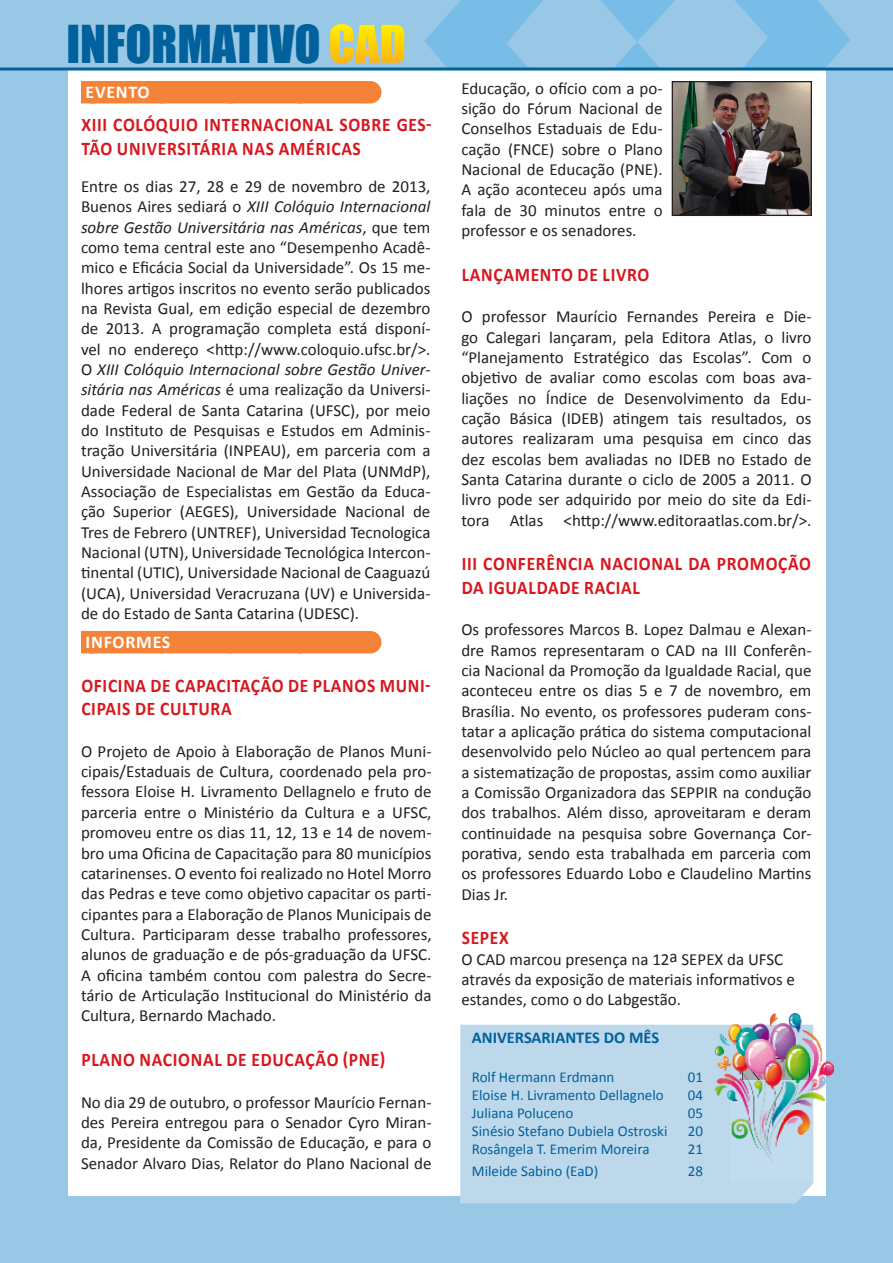
<style>
.page{position:relative;width:893px;height:1263px;background:#fff}
.page>*{position:absolute;margin:0;border:0;box-sizing:border-box;transform-origin:0 0}
.t1{font:48px "Impact";color:#00619c}
._03_texto{font:700 19.35px/23.4px "Calibri";letter-spacing:.04em;color:#d7171f;scale:.91 1}
._02_titulo_vermelho{font:700 19.35px/23.4px "Calibri";letter-spacing:.04em;color:#d7171f;scale:.91 1}
._01_tarja_laranja{font:700 18px "Calibri";letter-spacing:.04em;color:#fff}
._03_texto-2{font:16.95px/20.4px "Calibri";color:#231f20;text-align:justify}
._02_titulo_vermelho-2{font:16.95px/20.4px "Calibri";color:#231f20;text-align:justify}
._03_texto-3{font:700 16.5px "Calibri";color:#00619c}
._03_texto-4{font:15px "Calibri";color:#00619c}
.s1{color:#fff}
.s2{font-style:italic}
</style>
<div class="page">
<div style="left:1px;top:1px;width:891px;height:1261px;background:#98c8e5"></div>
<svg style="left:425px;top:0;width:425px;height:72px"></svg>
<div style="left:68px;top:69px;width:757px;height:1126px;background:#fff"></div>
<svg style="left:162px;top:103px;width:173px;height:1px"></svg>
<svg style="left:369px;top:81px;width:1px;height:23px"></svg>
<div style="left:81px;top:81px;width:287px;height:22px;background:#f48237"></div>
<svg style="left:369px;top:631px;width:1px;height:22px"></svg>
<div style="left:81px;top:631px;width:287px;height:22px;background:#f48237"></div>
<hr style="left:0;top:68px;width:893px;height:3px;background:#00619c">
<div style="left:460px;top:1025px;width:353px;height:178px;background:#bdd8eb"></div>
<div style="left:731px;top:1080px;width:81px;height:100px;background:#c1dcee"></div>
<img style="left:716px;top:1014px;width:117px;height:147px">
<img style="left:674px;top:83px;width:136px;height:131px">
<div style="left:672px;top:81px;width:140px;height:135px;border:1px solid #231f20"></div>
<p class="t1" style="left:66px;top:7px;width:341px">INFORMATIVO <span class="s1">CAD</span></p>
<p class="_01_tarja_laranja" style="left:86px;top:81px;width:66px">EVENTO</p>
<p class="_02_titulo_vermelho" style="left:81px;top:113px;width:386px">XIII COLÓQUIO INTERNACIONAL SOBRE GES-<br>TÃO UNIVERSITÁRIA NAS AMÉRICAS</p>
<p class="_02_titulo_vermelho-2" style="left:81px;top:176px;width:351px">Entre os dias 27, 28 e 29 de novembro de 2013, Buenos Aires sediará o <span class="s2">XIII Colóquio Internacional sobre Gestão Universitária nas Américas</span>, que tem como tema central este ano “Desempenho Acadê&shy;mico e Eficácia Social da Universidade”. Os 15 me&shy;lhores artigos inscritos no evento serão publicados na Revista Gual, em edição especial de dezembro de 2013. A programação completa está disponí&shy;vel no endereço &lt;http://www.coloquio.ufsc.br/&gt;.<br>O <span class="s2">XIII Colóquio Internacional sobre Gestão Univer&shy;sitária nas Américas</span> é uma realização da Universi&shy;dade Federal de Santa Catarina (UFSC), por meio do Instituto de Pesquisas e Estudos em Adminis&shy;tração Universitária (INPEAU), em parceria com a Universidade Nacional de Mar del Plata (UNMdP), Associação de Especialistas em Gestão da Educa&shy;ção Superior (AEGES), Universidade Nacional de Tres de Febrero (UNTREF), Universidad Tecnologica Nacional (UTN), Universidade Tecnológica Intercon&shy;tinental (UTIC), Universidade Nacional de Caaguazú (UCA), Universidad Veracruzana (UV) e Universida&shy;de do Estado de Santa Catarina (UDESC).</p>
<p class="_01_tarja_laranja" style="left:86px;top:630px;width:86px">INFORMES</p>
<p class="_03_texto" style="left:81px;top:674px;width:385px">OFICINA DE CAPACITAÇÃO DE PLANOS MUNI-<br>CIPAIS DE CULTURA</p>
<p class="_03_texto-2" style="left:81px;top:741px;width:352px">O Projeto de Apoio à Elaboração de Planos Muni&shy;cipais/Estaduais de Cultura, coordenado pela pro&shy;fessora Eloise H. Livramento Dellagnelo e fruto de parceria entre o Ministério da Cultura e a UFSC, promoveu entre os dias 11, 12, 13 e 14 de novem&shy;bro uma Oficina de Capacitação para 80 municípios catarinenses. O evento foi realizado no Hotel Morro das Pedras e teve como objetivo capacitar os parti&shy;cipantes para a Elaboração de Planos Municipais de Cultura. Participaram desse trabalho professores, alunos de graduação e de pós-graduação da UFSC.<br>A oficina também contou com palestra do Secre&shy;tário de Articulação Institucional do Ministério da Cultura, Bernardo Machado.</p>
<p class="_03_texto" style="left:81px;top:1048px;width:336px">PLANO NACIONAL DE EDUCAÇÃO (PNE)</p>
<p class="_03_texto-2" style="left:81px;top:1092px;width:352px">No dia 29 de outubro, o professor Maurício Fernan&shy;des Pereira entregou para o Senador Cyro Miran&shy;da, Presidente da Comissão de Educação, e para o Senador Alvaro Dias, Relator do Plano Nacional de</p>
<p class="_03_texto-2" style="left:461px;top:78px;width:203px">Educação, o ofício com a po&shy;sição do Fórum Nacional de Conselhos Estaduais de Edu&shy;cação (FNCE) sobre o Plano Nacional de Educação (PNE).<br>A ação aconteceu após uma fala de 30 minutos entre o professor e os senadores.</p>
<p class="_03_texto" style="left:462px;top:263px;width:208px">LANÇAMENTO DE LIVRO</p>
<p class="_03_texto-2" style="left:461px;top:307px;width:352px">O professor Maurício Fernandes Pereira e Die&shy;go Calegari lançaram, pela Editora Atlas, o livro “Planejamento Estratégico das Escolas”. Com o objetivo de avaliar como escolas com boas ava&shy;liações no Índice de Desenvolvimento da Edu&shy;cação Básica (IDEB) atingem tais resultados, os autores realizaram uma pesquisa em cinco das dez escolas bem avaliadas no IDEB no Estado de Santa Catarina durante o ciclo de 2005 a 2011. O livro pode ser adquirido por meio do site da Edi&shy;tora Atlas &lt;http://www.editoraatlas.com.br/&gt;.</p>
<p class="_03_texto" style="left:462px;top:552px;width:385px">III CONFERÊNCIA NACIONAL DA PROMOÇÃO<br>DA IGUALDADE RACIAL</p>
<p class="_03_texto-2" style="left:461px;top:619px;width:352px">Os professores Marcos B. Lopez Dalmau e Alexan&shy;dre Ramos representaram o CAD na III Conferên&shy;cia Nacional da Promoção da Igualdade Racial, que aconteceu entre os dias 5 e 7 de novembro, em Brasília. No evento, os professores puderam cons&shy;tatar a aplicação prática do sistema computacional desenvolvido pelo Núcleo ao qual pertencem para a sistematização de propostas, assim como auxiliar a Comissão Organizadora das SEPPIR na condução dos trabalhos. Além disso, aproveitaram e deram continuidade na pesquisa sobre Governança Cor&shy;porativa, sendo esta trabalhada em parceria com os professores Eduardo Lobo e Claudelino Martins Dias Jr.</p>
<p class="_03_texto" style="left:462px;top:926px;width:53px">SEPEX</p>
<p class="_03_texto-2" style="left:461px;top:949px;width:335px;text-align:left">O CAD marcou presença na 12a SEPEX da UFSC através da exposição de materiais informativos e estandes, como o do Labgestão.</p>
<p class="_03_texto-3" style="left:472px;top:1027px;width:189px">ANIVERSARIANTES DO MÊS</p>
<p class="_03_texto-4" style="left:472px;top:1068px;width:144px">Rolf Hermann Erdmann</p>
<p class="_03_texto-4" style="left:688px;top:1068px;width:17px">01</p>
<p class="_03_texto-4" style="left:472px;top:1086px;width:193px">Eloise H. Livramento Dellagnelo</p>
<p class="_03_texto-4" style="left:688px;top:1086px;width:17px">04</p>
<p class="_03_texto-4" style="left:472px;top:1104px;width:103px">Juliana Poluceno</p>
<p class="_03_texto-4" style="left:688px;top:1104px;width:17px">05</p>
<p class="_03_texto-4" style="left:472px;top:1122px;width:197px">Sinésio Stefano Dubiela Ostroski</p>
<p class="_03_texto-4" style="left:688px;top:1122px;width:17px">20</p>
<p class="_03_texto-4" style="left:472px;top:1140px;width:179px">Rosângela T. Emerim Moreira</p>
<p class="_03_texto-4" style="left:688px;top:1140px;width:17px">21</p>
<p class="_03_texto-4" style="left:472px;top:1161px;width:128px">Mileide Sabino (EaD)</p>
<p class="_03_texto-4" style="left:688px;top:1161px;width:17px">28</p>
</div>
